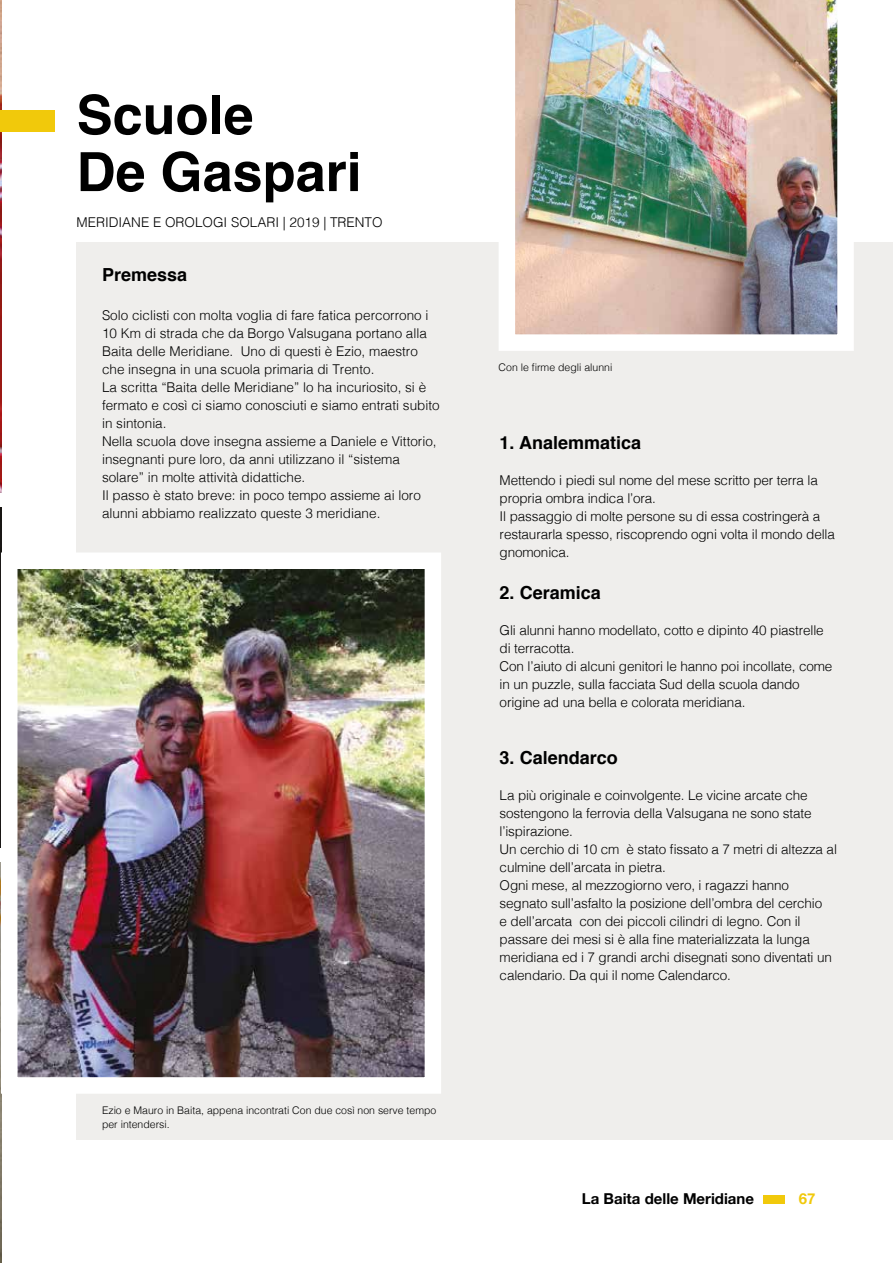
<style>
.page{position:relative;width:893px;height:1263px;background:#fff}
.page>*{position:absolute;margin:0;border:0;box-sizing:border-box;transform-origin:0 0}
.t1{font:700 54px/57px "Helvetica";color:#000}
.t2{font:700 18px "Helvetica";color:#000}
.t3{font:700 15px "Helvetica Neue";color:#000}
.t4{font:700 15px "Helvetica Neue";color:#f1c90b}
.t5{font:300 13.5px/18px "Helvetica";letter-spacing:-.01em;color:#000}
.t6{font:300 10.5px/13.5px "Helvetica";color:#000}
</style>
<div class="page">
<img style="left:0;top:507px;width:1px;height:37px">
<img style="left:0;top:0;width:1px;height:493px">
<img style="left:0;top:1102px;width:1px;height:161px">
<div style="left:763px;top:1195px;width:21px;height:8px;background:#f1c90b"></div>
<div style="left:77px;top:242px;width:816px;height:898px;background:#efeeec"></div>
<img style="left:499px;top:0;width:355px;height:351px">
<img style="left:0;top:544px;width:441px;height:558px">
<div style="left:0;top:111px;width:54px;height:21px;background:#f1c90b"></div>
<h1 class="t1" style="left:77px;top:87px;width:287px">Scuole<br>De Gaspari</h1>
<p class="t5" style="left:77px;top:212px;width:308px">MERIDIANE E OROLOGI SOLARI | 2019 | TRENTO</p>
<h2 class="t2" style="left:102px;top:261px;width:87px">Premessa</h2>
<p class="t5" style="left:102px;top:306px;width:339px">Solo ciclisti con molta voglia di fare fatica percorrono i 10 Km di strada che da Borgo Valsugana portano alla Baita delle Meridiane. Uno di questi è Ezio, maestro che insegna in una scuola primaria di Trento.<br>La scritta “Baita delle Meridiane” lo ha incuriosito, si è fermato e così ci siamo conosciuti e siamo entrati subito in sintonia.<br>Nella scuola dove insegna assieme a Daniele e Vittorio, insegnanti pure loro, da anni utilizzano il “sistema solare” in molte attività didattiche.<br>Il passo è stato breve: in poco tempo assieme ai loro alunni abbiamo realizzato queste 3 meridiane.</p>
<p class="t6" style="left:102px;top:1103px;width:336px">Ezio e Mauro in Baita, appena incontrati Con due così non serve tempo per intendersi.</p>
<p class="t6" style="left:499px;top:360px;width:115px">Con le firme degli alunni</p>
<h2 class="t2" style="left:500px;top:429px;width:143px">1. Analemmatica</h2>
<p class="t5" style="left:500px;top:471px;width:337px">Mettendo i piedi sul nome del mese scritto per terra la propria ombra indica l’ora.<br>Il passaggio di molte persone su di essa costringerà a restaurarla spesso, riscoprendo ogni volta il mondo della gnomonica.</p>
<h2 class="t2" style="left:500px;top:579px;width:103px">2. Ceramica</h2>
<p class="t5" style="left:500px;top:621px;width:334px">Gli alunni hanno modellato, cotto e dipinto 40 piastrelle di terracotta.<br>Con l’aiuto di alcuni genitori le hanno poi incollate, come in un puzzle, sulla facciata Sud della scuola dando origine ad una bella e colorata meridiana.</p>
<h2 class="t2" style="left:500px;top:744px;width:120px">3. Calendarco</h2>
<p class="t5" style="left:500px;top:786px;width:339px">La più originale e coinvolgente. Le vicine arcate che sostengono la ferrovia della Valsugana ne sono state l’ispirazione.<br>Un cerchio di 10 cm è stato fissato a 7 metri di altezza al culmine dell’arcata in pietra.<br>Ogni mese, al mezzogiorno vero, i ragazzi hanno segnato sull’asfalto la posizione dell’ombra del cerchio<br>e dell’arcata con dei piccoli cilindri di legno. Con il passare dei mesi si è alla fine materializzata la lunga meridiana ed i 7 grandi archi disegnati sono diventati un calendario. Da qui il nome Calendarco.</p>
<p class="t3" style="left:582px;top:1187px;width:174px">La Baita delle Meridiane</p>
<p class="t4" style="left:799px;top:1187px;width:18px">67</p>
</div>
